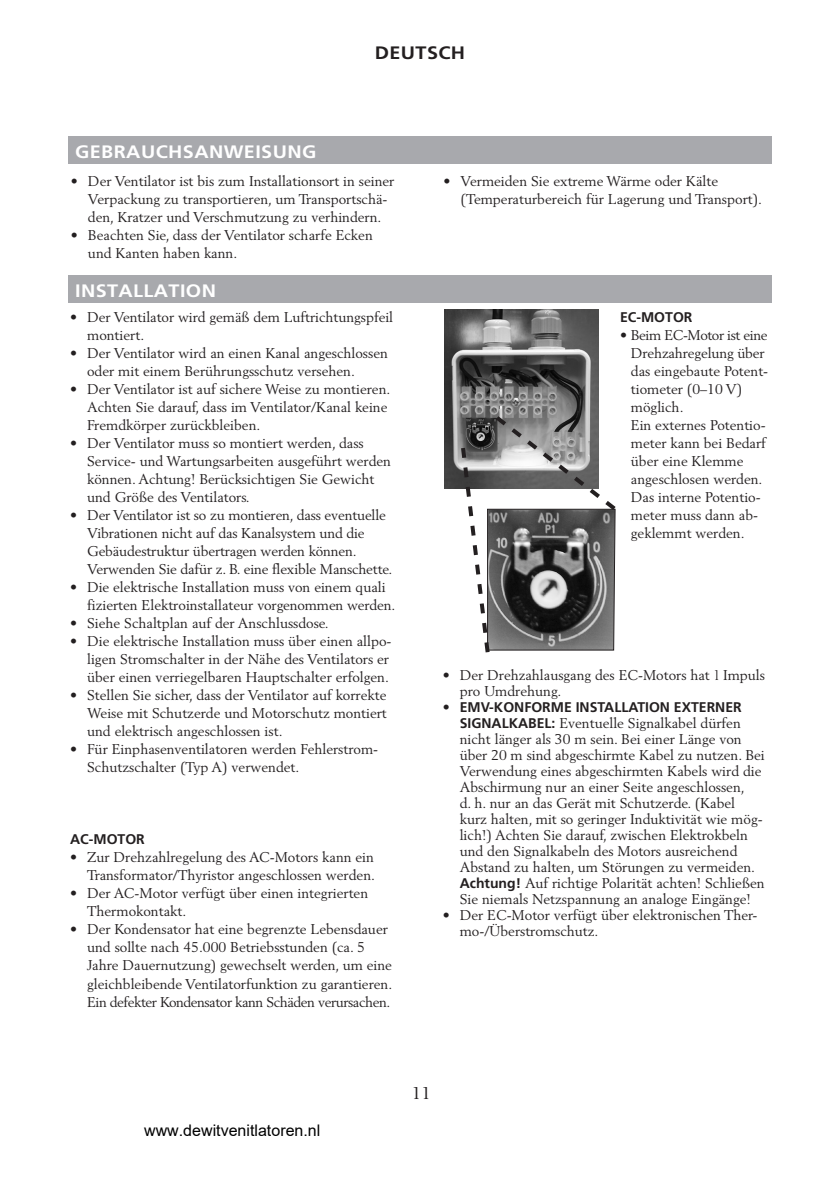
<style>
.page{position:relative;width:840px;height:1191px;background:#fff}
.page>*{position:absolute;margin:0;border:0;box-sizing:border-box;transform-origin:0 0}
.t1{font:700 18px "Frutiger LT Std";letter-spacing:.02em;color:#fff;scale:1.1 1}
.t2{font:700 18px "Frutiger LT Std";letter-spacing:.02em;color:#231f20;scale:1.1 1}
.Jansson_straight{font:17px "Berling LT Std";color:#231f20}
.t3{font:16px "Arial";color:#000}
.Manual_punktlista{font:14px/18px "Berling LT Std";color:#231f20}
.Manual_punktlista-2{font:700 14px "Frutiger LT Std";color:#231f20}
.s1{font-family:"Frutiger LT Std";font-weight:700}
</style>
<div class="page">
<div style="left:68px;top:136px;width:703px;height:28px;background:#a8a9ad"></div>
<div style="left:68px;top:275px;width:703px;height:28px;background:#a8a9ad"></div>
<img style="left:444px;top:309px;width:153px;height:180px">
<svg style="left:458px;top:412px;width:158px;height:241px"></svg>
<p class="t2" style="left:374px;top:42px;width:84px">DEUTSCH</p>
<p class="t1" style="left:75px;top:141px;width:221px">GEBRAUCHSANWEISUNG</p>
<p class="Manual_punktlista" style="left:88px;top:172px;width:308px;text-indent:-17px">• Der Ventilator ist bis zum Installationsort in seiner<br>Verpackung zu transportieren, um Transportschä&shy;den, Kratzer und Verschmutzung zu verhindern.</p>
<p class="Manual_punktlista" style="left:88px;top:226px;width:286px;text-indent:-17px">• Beachten Sie, dass der Ventilator scharfe Ecken und Kanten haben kann.</p>
<p class="t1" style="left:75px;top:280px;width:129px">INSTALLATION</p>
<p class="Manual_punktlista" style="left:87px;top:308px;width:307px;text-indent:-17px">• Der Ventilator wird gemäß dem Luftrichtungspfeil montiert.</p>
<p class="Manual_punktlista" style="left:87px;top:344px;width:302px;text-indent:-17px">• Der Ventilator wird an einen Kanal angeschlossen oder mit einem Berührungsschutz versehen.</p>
<p class="Manual_punktlista" style="left:87px;top:380px;width:304px;text-indent:-17px">• Der Ventilator ist auf sichere Weise zu montieren.<br>Achten Sie darauf, dass im Ventilator/Kanal keine<br>Fremdkörper zurückbleiben.</p>
<p class="Manual_punktlista" style="left:87px;top:434px;width:305px;text-indent:-17px">• Der Ventilator muss so montiert werden, dass Service- und Wartungsarbeiten ausgeführt werden können. Achtung! Berücksichtigen Sie Gewicht und Größe des Ventilators.</p>
<p class="Manual_punktlista" style="left:70px;top:506px;width:317px;text-align:center">• Der Ventilator ist so zu montieren, dass eventuelle<br>Vibrationen nicht auf das Kanalsystem und die</p>
<p class="Manual_punktlista" style="left:87px;top:542px;width:306px">Gebäudestruktur übertragen werden können.<br>Verwenden Sie dafür z. B. eine flexible Manschette.</p>
<p class="Manual_punktlista" style="left:87px;top:578px;width:309px;text-indent:-17px">• Die elektrische Installation muss von einem quali fizierten Elektroinstallateur vorgenommen werden.</p>
<p class="Manual_punktlista" style="left:70px;top:614px;width:260px">• Siehe Schaltplan auf der Anschlussdose.</p>
<p class="Manual_punktlista" style="left:87px;top:632px;width:306px;text-indent:-17px">• Die elektrische Installation muss über einen allpo&shy;ligen Stromschalter in der Nähe des Ventilators er über einen verriegelbaren Hauptschalter erfolgen.</p>
<p class="Manual_punktlista" style="left:87px;top:686px;width:301px;text-align:justify;text-indent:-17px">• Stellen Sie sicher, dass der Ventilator auf korrekte Weise mit Schutzerde und Motorschutz montiert und elektrisch angeschlossen ist.</p>
<p class="Manual_punktlista" style="left:87px;top:740px;width:292px;text-indent:-17px">• Für Einphasenventilatoren werden Fehlerstrom-<br>Schutzschalter (Typ A) verwendet.</p>
<p class="Manual_punktlista-2" style="left:70px;top:831px;width:76px">AC-MOTOR</p>
<p class="Manual_punktlista" style="left:70px;top:848px;width:306px;text-align:right">• Zur Drehzahlregelung des AC-Motors kann ein<br>Transformator/Thyristor angeschlossen werden.</p>
<p class="Manual_punktlista" style="left:87px;top:884px;width:282px;text-indent:-17px">• Der AC-Motor verfügt über einen integrierten<br>Thermokontakt.</p>
<p class="Manual_punktlista" style="left:87px;top:920px;width:306px;text-indent:-17px">• Der Kondensator hat eine begrenzte Lebensdauer und sollte nach 45.000 Betriebsstunden (ca. 5<br>Jahre Dauernutzung) gewechselt werden, um eine gleichbleibende Ventilatorfunktion zu garantieren.<br>Ein defekter Kondensator kann Schäden verursachen.</p>
<p class="Manual_punktlista" style="left:460px;top:172px;width:303px;text-indent:-17px">• Vermeiden Sie extreme Wärme oder Kälte (Temperaturbereich für Lagerung und Transport).</p>
<p class="Manual_punktlista-2" style="left:619px;top:309px;width:74px">EC-MOTOR</p>
<p class="Manual_punktlista" style="left:630px;top:326px;width:139px;text-indent:-11px">• Beim EC-Motor ist eine<br>Drehzahregelung über das eingebaute Potent&shy;tiometer (0–10 V) möglich.</p>
<p class="Manual_punktlista" style="left:630px;top:416px;width:136px">Ein externes Potentio&shy;meter kann bei Bedarf über eine Klemme angeschlosen werden.<br>Das interne Potentio&shy;meter muss dann ab&shy;geklemmt werden.</p>
<p class="Manual_punktlista" style="left:459px;top:667px;width:306px;line-height:16px;text-indent:-17px">• Der Drehzahlausgang des EC-Motors hat 1 Impuls pro Umdrehung.</p>
<p class="Manual_punktlista" style="left:459px;top:699px;width:306px;line-height:16px;text-indent:-17px">• <span class="s1">EMV-KONFORME INSTALLATION EXTERNER SIGNALKABEL:</span> Eventuelle Signalkabel dürfen nicht länger als 30 m sein. Bei einer Länge von über 20 m sind abgeschirmte Kabel zu nutzen. Bei Verwendung eines abgeschirmten Kabels wird die Abschirmung nur an einer Seite angeschlossen,<br>d. h. nur an das Gerät mit Schutzerde. (Kabel kurz halten, mit so geringer Induktivität wie mög&shy;lich!) Achten Sie darauf, zwischen Elektrokbeln und den Signalkabeln des Motors ausreichend Abstand zu halten, um Störungen zu vermeiden.</p>
<p class="Manual_punktlista" style="left:459px;top:875px;width:306px;line-height:16px"><span class="s1">Achtung!</span> Auf richtige Polarität achten! Schließen<br>Sie niemals Netzspannung an analoge Eingänge!</p>
<p class="Manual_punktlista" style="left:459px;top:907px;width:299px;line-height:16px;text-indent:-17px">• Der EC-Motor verfügt über elektronischen Ther&shy;mo-/Überstromschutz.</p>
<p class="t3" style="left:144px;top:1119px;width:178px">www.dewitvenitlatoren.nl</p>
<p class="Jansson_straight" style="left:411px;top:1082px;width:20px">11</p>
</div>
